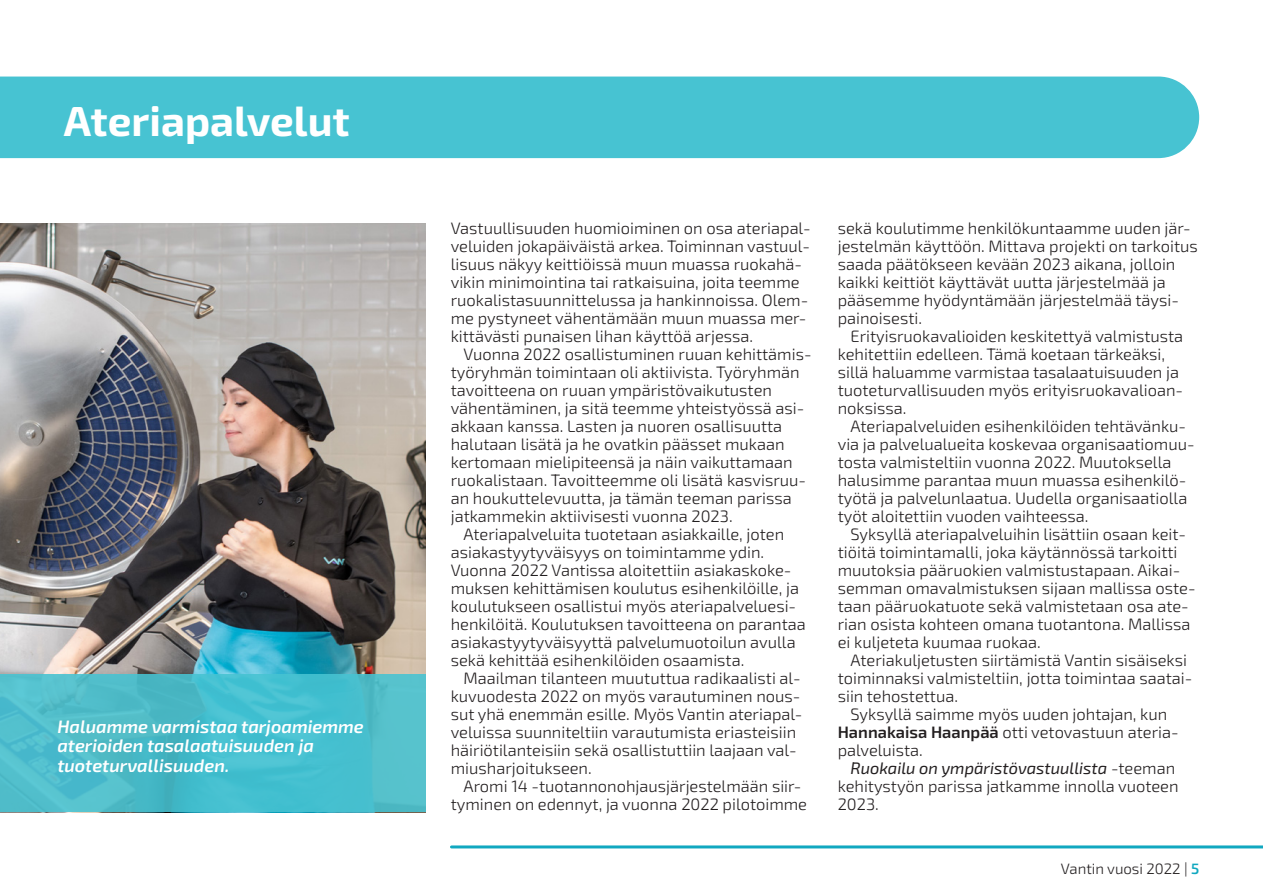
<style>
.page{position:relative;width:1263px;height:893px;background:#fff}
.page>*{position:absolute;margin:0;border:0;box-sizing:border-box;transform-origin:0 0}
.Otsikko{font:700 42px "Exo 2";color:#fff}
.Leipis{font:italic 600 18px/19.4px "Exo 2";color:#fff}
.Leipis-2{font:16.5px/18px "Exo 2";color:#231f20}
._1__kpl{font:16.5px/18px "Exo 2";color:#231f20}
.t1{font:15px "Exo 2";color:#231f20}
.s1{font-weight:600}
.s2{font-style:italic}
.s3{font-weight:600;color:#11a8c0}
</style>
<div class="page">
<hr style="left:451px;top:845px;width:812px;height:3px;background:#11a8c0">
<div style="left:0;top:77px;width:1199px;height:81px;background:#47c3d2"></div>
<img style="left:0;top:223px;width:425px;height:452px">
<svg style="left:0;top:675px;width:425px;height:137px;background:#4abdcc"></svg>
<p class="Otsikko" style="left:64px;top:91px;width:288px">Ateriapalvelut</p>
<p class="Leipis" style="left:57px;top:716px;width:308px">Haluamme varmistaa tarjoamiemme aterioiden tasalaatuisuuden ja tuoteturvallisuuden.</p>
<p class="_1__kpl" style="left:451px;top:219px;width:361px">Vastuullisuuden huomioiminen on osa ateriapal&shy;veluiden jokapäiväistä arkea. Toiminnan vastuul&shy;lisuus näkyy keittiöissä muun muassa ruokahä&shy;vikin minimointina tai ratkaisuina, joita teemme ruokalistasuunnittelussa ja hankinnoissa. Olem&shy;me pystyneet vähentämään muun muassa mer&shy;kittävästi punaisen lihan käyttöä arjessa.</p>
<p class="Leipis-2" style="left:451px;top:345px;width:362px;text-indent:13px">Vuonna 2022 osallistuminen ruuan kehittämis&shy;työryhmän toimintaan oli aktiivista. Työryhmän tavoitteena on ruuan ympäristövaikutusten vähentäminen, ja sitä teemme yhteistyössä asi&shy;akkaan kanssa. Lasten ja nuoren osallisuutta halutaan lisätä ja he ovatkin päässet mukaan kertomaan mielipiteensä ja näin vaikuttamaan ruokalistaan. Tavoitteemme oli lisätä kasvisruu&shy;an houkuttelevuutta, ja tämän teeman parissa jatkammekin aktiivisesti vuonna 2023.</p>
<p class="Leipis-2" style="left:451px;top:525px;width:357px;text-indent:13px">Ateriapalveluita tuotetaan asiakkaille, joten asiakastyytyväisyys on toimintamme ydin.<br>Vuonna 2022 Vantissa aloitettiin asiakaskoke&shy;muksen kehittämisen koulutus esihenkilöille, ja koulutukseen osallistui myös ateriapalveluesi&shy;henkilöitä. Koulutuksen tavoitteena on parantaa asiakastyytyväisyyttä palvelumuotoilun avulla sekä kehittää esihenkilöiden osaamista.</p>
<p class="Leipis-2" style="left:451px;top:669px;width:353px;text-indent:13px">Maailman tilanteen muututtua radikaalisti al&shy;kuvuodesta 2022 on myös varautuminen nous&shy;sut yhä enemmän esille. Myös Vantin ateriapal&shy;veluissa suunniteltiin varautumista eriasteisiin häiriötilanteisiin sekä osallistuttiin laajaan val&shy;miusharjoitukseen.</p>
<p class="Leipis-2" style="left:451px;top:777px;width:358px;text-align:center">Aromi 14 -tuotannonohjausjärjestelmään siir&shy;tyminen on edennyt, ja vuonna 2022 pilotoimme</p>
<p class="Leipis-2" style="left:838px;top:219px;width:362px">sekä koulutimme henkilökuntaamme uuden jär&shy;jestelmän käyttöön. Mittava projekti on tarkoitus saada päätökseen kevään 2023 aikana, jolloin kaikki keittiöt käyttävät uutta järjestelmää ja pääsemme hyödyntämään järjestelmää täysi&shy;painoisesti.</p>
<p class="Leipis-2" style="left:838px;top:327px;width:347px;text-indent:13px">Erityisruokavalioiden keskitettyä valmistusta kehitettiin edelleen. Tämä koetaan tärkeäksi, sillä haluamme varmistaa tasalaatuisuuden ja tuoteturvallisuuden myös erityisruokavalioan&shy;noksissa.</p>
<p class="Leipis-2" style="left:838px;top:417px;width:358px;text-indent:13px">Ateriapalveluiden esihenkilöiden tehtävänku&shy;via ja palvelualueita koskevaa organisaatiomuu&shy;tosta valmisteltiin vuonna 2022. Muutoksella halusimme parantaa muun muassa esihenkilö&shy;työtä ja palvelunlaatua. Uudella organisaatiolla työt aloitettiin vuoden vaihteessa.</p>
<p class="Leipis-2" style="left:838px;top:525px;width:359px;text-indent:13px">Syksyllä ateriapalveluihin lisättiin osaan keit&shy;tiöitä toimintamalli, joka käytännössä tarkoitti muutoksia pääruokien valmistustapaan. Aikai&shy;semman omavalmistuksen sijaan mallissa oste&shy;taan pääruokatuote sekä valmistetaan osa ate&shy;rian osista kohteen omana tuotantona. Mallissa ei kuljeteta kuumaa ruokaa.</p>
<p class="Leipis-2" style="left:838px;top:651px;width:356px;text-indent:13px">Ateriakuljetusten siirtämistä Vantin sisäiseksi toiminnaksi valmisteltiin, jotta toimintaa saatai&shy;siin tehostettua.</p>
<p class="Leipis-2" style="left:838px;top:705px;width:342px;text-indent:13px">Syksyllä saimme myös uuden johtajan, kun<br><span class="s1">Hannakaisa Haanpää</span> otti vetovastuun ateria&shy;palveluista.</p>
<p class="Leipis-2" style="left:838px;top:759px;width:342px;text-indent:13px"><span class="s2">Ruokailu on ympäristövastuullista</span> -teeman kehitystyön parissa jatkamme innolla vuoteen<br>2023.</p>
<p class="t1" style="left:1061px;top:858px;width:140px">Vantin vuosi 2022 | <span class="s3">5</span></p>
</div>
